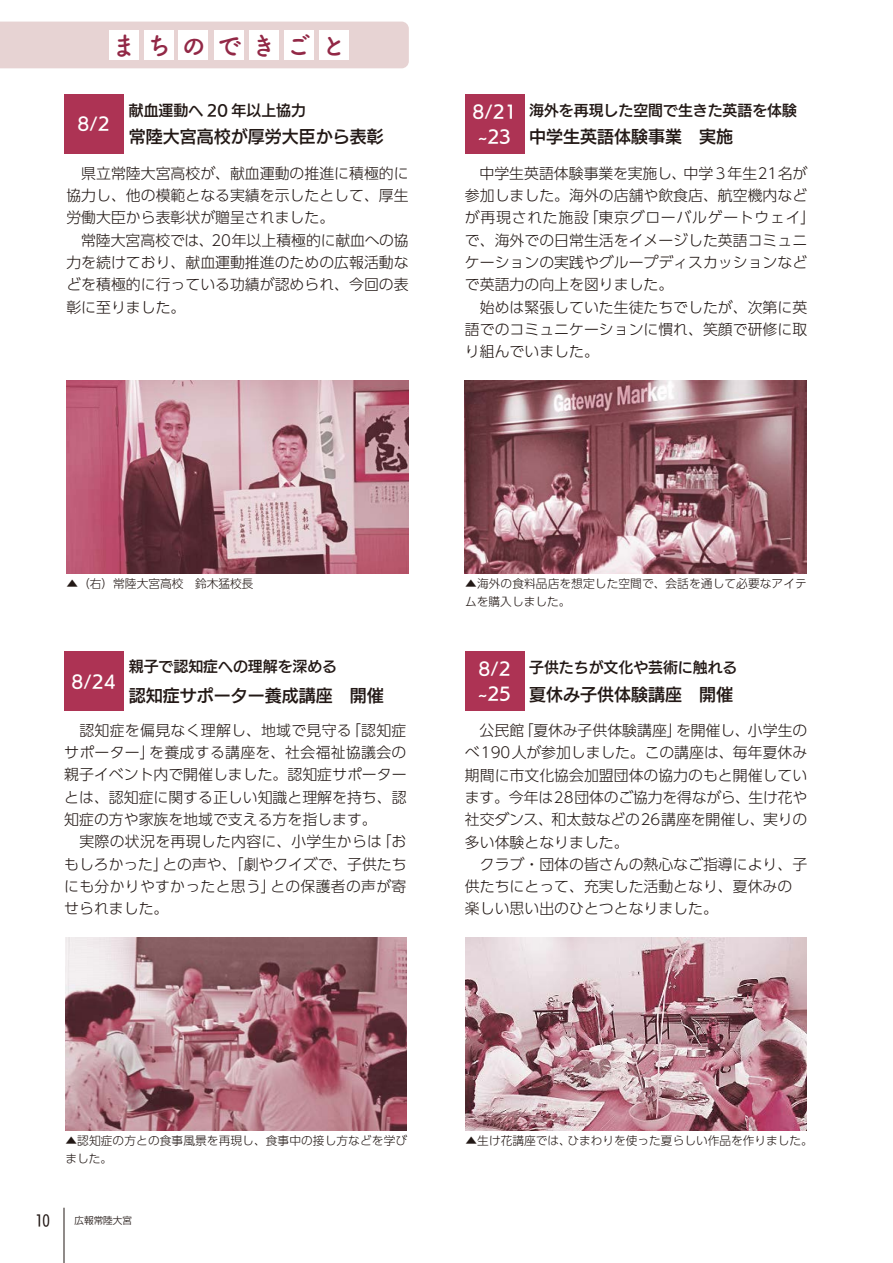
<style>
.page{position:relative;width:893px;height:1263px;background:#fff}
.page>*{position:absolute;margin:0;border:0;box-sizing:border-box;transform-origin:0 0}
.t1{font:25.5px "Tsuku A Rd Gothic Std B";letter-spacing:.37em;color:#922846}
.t2{font:16.95px "UD Kakugo Large Pr 6 N DB";color:#221815}
.t3{font:16.95px/24.5px "UD Kakugo Large Pr 6 N DB";color:#fff}
.t4{font:300 14.85px/22.4px "UD Shin Go Pr 6 N";color:#221815}
.t5{font:14.85px "UD Kakugo Large Pr 6 N DB";color:#221815}
.t6{font:14.85px "UD Kakugo Large Pr 6 N M";color:#221815}
.t7{font:300 11.7px/18px "UD Shin Go Pr 6 N";letter-spacing:.01em;color:#221815}
.t8{font:9.6px "UD Kakugo Large Pr 6 N R";color:#221815}
</style>
<div class="page">
<div style="left:0;top:22px;width:409px;height:46px;background:#e7d3d3"></div>
<div style="left:109px;top:30px;width:30px;height:30px;background:#fff"></div>
<div style="left:144px;top:30px;width:29px;height:30px;background:#fff"></div>
<div style="left:214px;top:30px;width:29px;height:30px;background:#fff"></div>
<div style="left:249px;top:30px;width:30px;height:30px;background:#fff"></div>
<div style="left:284px;top:30px;width:30px;height:30px;background:#fff"></div>
<div style="left:320px;top:30px;width:29px;height:30px;background:#fff"></div>
<div style="left:178px;top:30px;width:30px;height:30px;background:#fff"></div>
<div style="left:465px;top:651px;width:59px;height:60px;background:#ad3354"></div>
<img style="left:465px;top:937px;width:342px;height:193px">
<div style="left:465px;top:94px;width:59px;height:60px;background:#ad3354"></div>
<img style="left:65px;top:937px;width:342px;height:193px">
<img style="left:66px;top:380px;width:342px;height:193px">
<div style="left:64px;top:94px;width:59px;height:60px;background:#ad3354"></div>
<div style="left:64px;top:651px;width:59px;height:60px;background:#ad3354"></div>
<img style="left:465px;top:380px;width:342px;height:193px">
<hr style="left:64px;top:1208px;width:1px;height:55px;background:#221815">
<h1 class="t1" style="left:111px;top:25px;width:237px">まちのできごと</h1>
<p class="t3" style="left:77px;top:112px;width:34px">8/2</p>
<p class="t5" style="left:129px;top:102px;width:179px">献血運動へ 20 年以上協力</p>
<p class="t2" style="left:129px;top:128px;width:257px">常陸大宮高校が厚労大臣から表彰</p>
<p class="t4" style="left:66px;top:161px;width:344px">　県立常陸大宮高校が、献血運動の推進に積極的に協力し、他の模範となる実績を示したとして、厚生労働大臣から表彰状が贈呈されました。<br>　常陸大宮高校では、20年以上積極的に献血への協力を続けており、献血運動推進のための広報活動などを積極的に行っている功績が認められ、今回の表彰に至りました。</p>
<p class="t3" style="left:473px;top:100px;width:46px;text-align:center">8/21 ~23</p>
<p class="t5" style="left:529px;top:102px;width:269px">海外を再現した空間で生きた英語を体験</p>
<p class="t2" style="left:529px;top:128px;width:206px">中学生英語体験事業　実施</p>
<p class="t4" style="left:465px;top:161px;width:352px">　中学生英語体験事業を実施し、中学３年生21名が参加しました。海外の店舗や飲食店、航空機内などが再現された施設「東京グローバルゲートウェイ」で、海外での日常生活をイメージした英語コミュニケーションの実践やグループディスカッションなどで英語力の向上を図りました。<br>　始めは緊張していた生徒たちでしたが、次第に英語でのコミュニケーションに慣れ、笑顔で研修に取り組んでいました。</p>
<p class="t7" style="left:67px;top:574px;width:189px">▲（右）常陸大宮高校　鈴木猛校長</p>
<p class="t7" style="left:465px;top:574px;width:343px">▲海外の食料品店を想定した空間で、会話を通して必要なアイテムを購入しました。</p>
<p class="t3" style="left:71px;top:669px;width:46px">8/24</p>
<p class="t5" style="left:129px;top:658px;width:210px">親子で認知症への理解を深める</p>
<p class="t2" style="left:129px;top:687px;width:257px">認知症サポーター養成講座　開催</p>
<p class="t4" style="left:64px;top:718px;width:344px">　認知症を偏見なく理解し、地域で見守る「認知症サポーター」を養成する講座を、社会福祉協議会の親子イベント内で開催しました。認知症サポーターとは、認知症に関する正しい知識と理解を持ち、認知症の方や家族を地域で支える方を指します。<br>　実際の状況を再現した内容に、小学生からは「おもしろかった」との声や、「劇やクイズで、子供たちにも分かりやすかったと思う」との保護者の声が寄せられました。</p>
<p class="t3" style="left:478px;top:657px;width:35px">8/2 ~25</p>
<p class="t5" style="left:529px;top:659px;width:210px">子供たちが文化や芸術に触れる</p>
<p class="t2" style="left:529px;top:685px;width:206px">夏休み子供体験講座　開催</p>
<p class="t4" style="left:465px;top:718px;width:344px">　公民館「夏休み子供体験講座」を開催し、小学生のべ190人が参加しました。この講座は、毎年夏休み期間に市文化協会加盟団体の協力のもと開催しています。今年は28団体のご協力を得ながら、生け花や社交ダンス、和太鼓などの26講座を開催し、実りの多い体験となりました。<br>　クラブ・団体の皆さんの熱心なご指導により、子供たちにとって、充実した活動となり、夏休みの楽しい思い出のひとつとなりました。</p>
<p class="t7" style="left:66px;top:1131px;width:343px">▲認知症の方との食事風景を再現し、食事中の接し方などを学びました。</p>
<p class="t6" style="left:36px;top:1212px;width:16px">10</p>
<p class="t8" style="left:75px;top:1215px;width:59px">広報常陸大宮</p>
<p class="t7" style="left:466px;top:1131px;width:349px">▲生け花講座では、ひまわりを使った夏らしい作品を作りました。</p>
</div>
